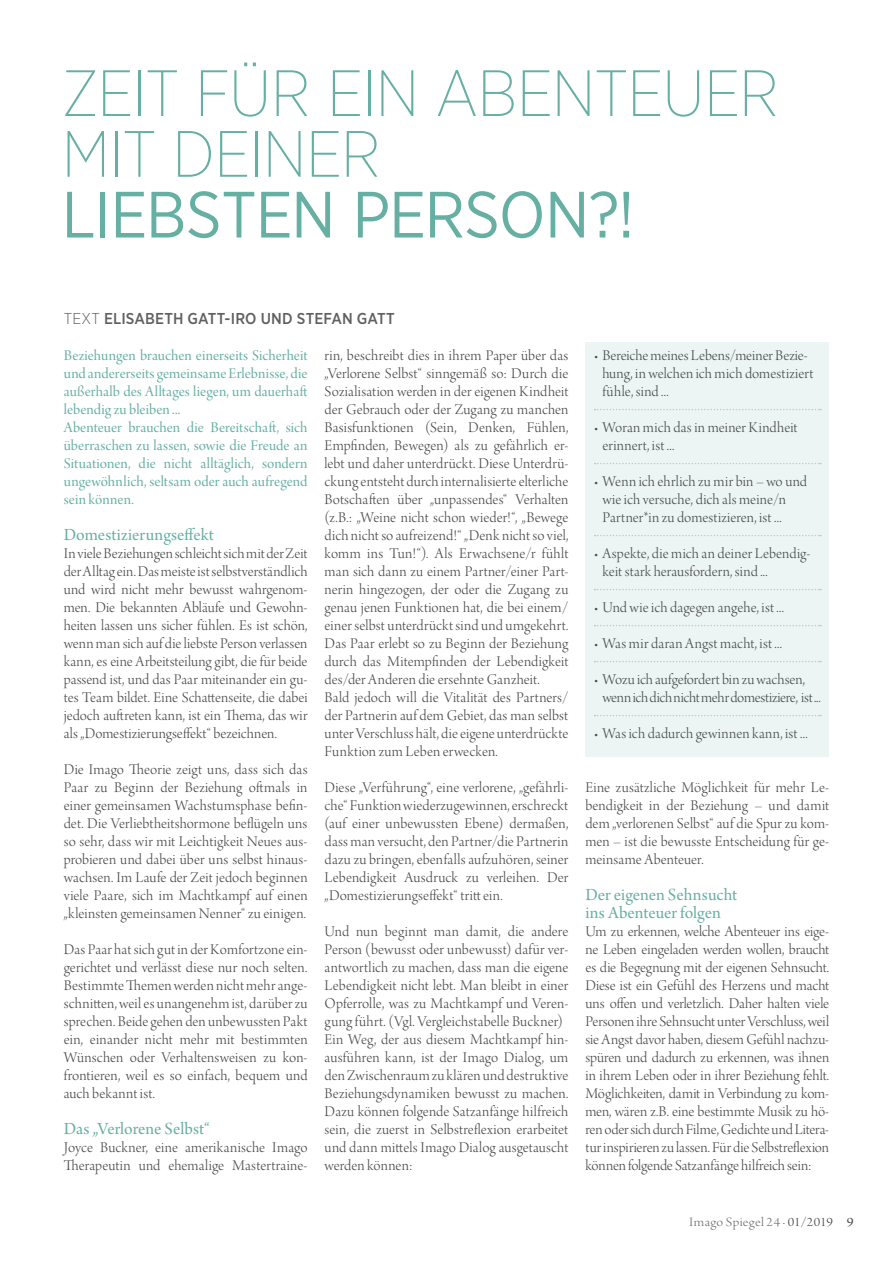
<style>
.page{position:relative;width:893px;height:1263px;background:#fff}
.page>*{position:absolute;margin:0;border:0;box-sizing:border-box;transform-origin:0 0}
.t1{font:200 65.25px/60.8px "Gotham Narrow";letter-spacing:-.015em;color:#65afa3}
.t2{font:65.25px "Gotham Narrow";letter-spacing:-.015em;color:#65afa3}
.t3{font:18px/18px "Arno Pro Subhead";color:#65afa3}
.t4{font:15.75px/18px "Arno Pro Light Display";letter-spacing:.005em;color:#4b4c4d}
.t5{font:15.75px/18px "Arno Pro Display";letter-spacing:.005em;color:#65afa3}
.t6{font:500 15.75px "Gotham Narrow";letter-spacing:.005em;color:#606063}
.t7{font:13.5px "Arno Pro Light Display";letter-spacing:.015em;color:#717275;scale:1.1 1}
.s1{font-weight:300}
.s2{color:#4b4c4d}
.s3{font-family:"Arno Pro Subhead";color:#4b4c4d}
</style>
<div class="page">
<div style="left:585px;top:342px;width:244px;height:414px;background:#ecf5f3"></div>
<svg style="left:595px;top:409px;width:226px;height:1px"></svg>
<svg style="left:595px;top:463px;width:226px;height:1px"></svg>
<svg style="left:595px;top:535px;width:226px;height:1px"></svg>
<svg style="left:595px;top:589px;width:226px;height:1px"></svg>
<svg style="left:595px;top:625px;width:226px;height:1px"></svg>
<svg style="left:595px;top:661px;width:226px;height:1px"></svg>
<svg style="left:595px;top:715px;width:226px;height:1px"></svg>
<h1 class="t1" style="left:62px;top:61px;width:719px">ZEIT FÜR EIN ABENTEUER<br>MIT DEINER</h1>
<h1 class="t2" style="left:62px;top:174px;width:574px">LIEBSTEN PERSON?!</h1>
<p class="t6" style="left:64px;top:309px;width:333px"><span class="s1">Text</span> ELISABETH GATT-IRO UND STEFAN GATT</p>
<p class="t5" style="left:64px;top:347px;width:245px">Beziehungen brauchen einerseits Sicherheit und andererseits gemeinsame Erlebnisse, die außerhalb des Alltages liegen, um dauerhaft lebendig zu bleiben ...<br>Abenteuer brauchen die Bereitschaft, sich überraschen zu lassen, sowie die Freude an Situationen, die nicht alltäglich, sondern ungewöhnlich, seltsam oder auch aufregend sein können.</p>
<p class="t3" style="left:64px;top:527px;width:152px">Domestizierungseffekt</p>
<p class="t4" style="left:64px;top:545px;width:245px;text-align:justify">In viele Beziehungen schleicht sich mit der Zeit der Alltag ein. Das meiste ist selbstverständlich und wird nicht mehr bewusst wahrgenom&shy;men. Die bekannten Abläufe und Gewohn&shy;heiten lassen uns sicher fühlen. Es ist schön, wenn man sich auf die liebste Person verlassen kann, es eine Arbeitsteilung gibt, die für beide passend ist, und das Paar miteinander ein gu&shy;tes Team bildet. Eine Schattenseite, die dabei jedoch auftreten kann, ist ein Thema, das wir als „Domestizierungseffekt“ bezeichnen.</p>
<p class="t4" style="left:64px;top:761px;width:245px;text-align:justify">Die Imago Theorie zeigt uns, dass sich das Paar zu Beginn der Beziehung oftmals in einer gemeinsamen Wachstumsphase befin&shy;det. Die Verliebtheitshormone beflügeln uns so sehr, dass wir mit Leichtigkeit Neues aus&shy;probieren und dabei über uns selbst hinaus&shy;wachsen. Im Laufe der Zeit jedoch beginnen viele Paare, sich im Machtkampf auf einen „kleinsten gemeinsamen Nenner“ zu einigen.</p>
<p class="t4" style="left:64px;top:941px;width:245px;text-align:justify">Das Paar hat sich gut in der Komfortzone ein&shy;gerichtet und verlässt diese nur noch selten.<br>Bestimmte Themen werden nicht mehr ange&shy;schnitten, weil es unangenehm ist, darüber zu sprechen. Beide gehen den unbewussten Pakt ein, einander nicht mehr mit bestimmten Wünschen oder Verhaltensweisen zu kon&shy;frontieren, weil es so einfach, bequem und auch bekannt ist.</p>
<p class="t3" style="left:64px;top:1121px;width:148px">Das „Verlorene Selbst“</p>
<p class="t4" style="left:64px;top:1139px;width:245px">Joyce Buckner, eine amerikanische Imago<br>Therapeutin und ehemalige Mastertraine-</p>
<p class="t4" style="left:325px;top:347px;width:245px">rin, beschreibt dies in ihrem Paper über das „Verlorene Selbst“ sinngemäß so: Durch die Sozialisation werden in der eigenen Kindheit der Gebrauch oder der Zugang zu manchen Basisfunktionen (Sein, Denken, Fühlen, Empfinden, Bewegen) als zu gefährlich er&shy;lebt und daher unterdrückt. Diese Unterdrü&shy;ckung entsteht durch internalisierte elterliche Botschaften über „unpassendes“ Verhalten (z.B.: „Weine nicht schon wieder!“, „Bewege dich nicht so aufreizend!“ „Denk nicht so viel, komm ins Tun!“). Als Erwachsene/r fühlt man sich dann zu einem Partner/einer Part&shy;nerin hingezogen, der oder die Zugang zu genau jenen Funktionen hat, die bei einem/ einer selbst unterdrückt sind und umgekehrt.<br>Das Paar erlebt so zu Beginn der Beziehung durch das Mitempfinden der Lebendigkeit des/der Anderen die ersehnte Ganzheit.<br>Bald jedoch will die Vitalität des Partners/ der Partnerin auf dem Gebiet, das man selbst unter Verschluss hält, die eigene unterdrückte Funktion zum Leben erwecken.</p>
<p class="t4" style="left:325px;top:779px;width:245px;text-align:justify">Diese „Verführung“, eine verlorene, „gefährli&shy;che“ Funktion wiederzugewinnen, erschreckt (auf einer unbewussten Ebene) dermaßen, dass man versucht, den Partner/die Partnerin dazu zu bringen, ebenfalls aufzuhören, seiner Lebendigkeit Ausdruck zu verleihen. Der „Domestizierungseffekt“ tritt ein.</p>
<p class="t4" style="left:325px;top:923px;width:245px">Und nun beginnt man damit, die andere Person (bewusst oder unbewusst) dafür ver&shy;antwortlich zu machen, dass man die eigene Lebendigkeit nicht lebt. Man bleibt in einer Opferrolle, was zu Machtkampf und Veren&shy;gung führt. (Vgl. Vergleichstabelle Buckner)<br>Ein Weg, der aus diesem Machtkampf hin&shy;ausführen kann, ist der Imago Dialog, um den Zwischenraum zu klären und destruktive Beziehungsdynamiken bewusst zu machen.<br>Dazu können folgende Satzanfänge hilfreich sein, die zuerst in Selbstreflexion erarbeitet und dann mittels Imago Dialog ausgetauscht werden können:</p>
<p class="t4" style="left:602px;top:347px;width:212px;text-indent:-9px">• Bereichemeines Lebens/meiner Bezie&shy;hung, in welchen ich mich domestiziert fühle, sind ...</p>
<p class="t4" style="left:602px;top:419px;width:197px;text-indent:-9px">• Woran mich das in meiner Kindheit erinnert, ist ...</p>
<p class="t4" style="left:602px;top:473px;width:206px;text-indent:-9px">• Wenn ich ehrlich zu mir bin – wo und wie ich versuche, dich als meine/n<br>Partner*in zu domestizieren, ist ...</p>
<p class="t4" style="left:602px;top:545px;width:210px;text-indent:-9px">• Aspekte, die mich an deiner Lebendig&shy;keit stark herausfordern, sind ...</p>
<p class="t4" style="left:594px;top:599px;width:192px">• Und wieich dagegen angehe, ist ...</p>
<p class="t4" style="left:594px;top:635px;width:190px">• Was mir daran Angst macht, ist ...</p>
<p class="t4" style="left:602px;top:671px;width:220px;text-indent:-9px">• Wozu ich aufgefordert bin zuwachsen, wenn ich dich nicht mehr domestiziere, ist ...</p>
<p class="t4" style="left:594px;top:725px;width:215px">• Was ich dadurch gewinnen kann, ist ...</p>
<p class="t4" style="left:585px;top:779px;width:245px;text-align:justify">Eine zusätzliche Möglichkeit für mehr Le&shy;bendigkeit in der Beziehung – und damit dem „verlorenen Selbst“ auf die Spur zu kom&shy;men – ist die bewusste Entscheidung für ge&shy;meinsame Abenteuer.</p>
<p class="t3" style="left:585px;top:887px;width:153px">Der eigenen Sehnsucht ins Abenteuer folgen</p>
<p class="t4" style="left:585px;top:923px;width:245px;text-align:justify">Um zu erkennen, welche Abenteuer ins eige&shy;ne Leben eingeladen werden wollen, braucht es die Begegnung mit der eigenen Sehnsucht.<br>Diese ist ein Gefühl des Herzens und macht uns offen und verletzlich. Daher halten viele Personen ihre Sehnsucht unter Verschluss, weil sie Angst davor haben, diesem Gefühl nachzu&shy;spüren und dadurch zu erkennen, was ihnen in ihrem Leben oder in ihrer Beziehung fehlt.<br>Möglichkeiten, damit in Verbindung zu kom&shy;men, wären z.B. eine bestimmte Musik zu hö&shy;ren oder sich durch Filme, Gedichte und Litera&shy;tur inspirieren zu lassen. Für die Selbstreflexion können folgende Satzanfänge hilfreich sein:</p>
<p class="t7" style="left:689px;top:1214px;width:151px">Imago Spiegel 24 <span class="s2">· 01/2019</span> <span class="s3">9</span></p>
</div>
